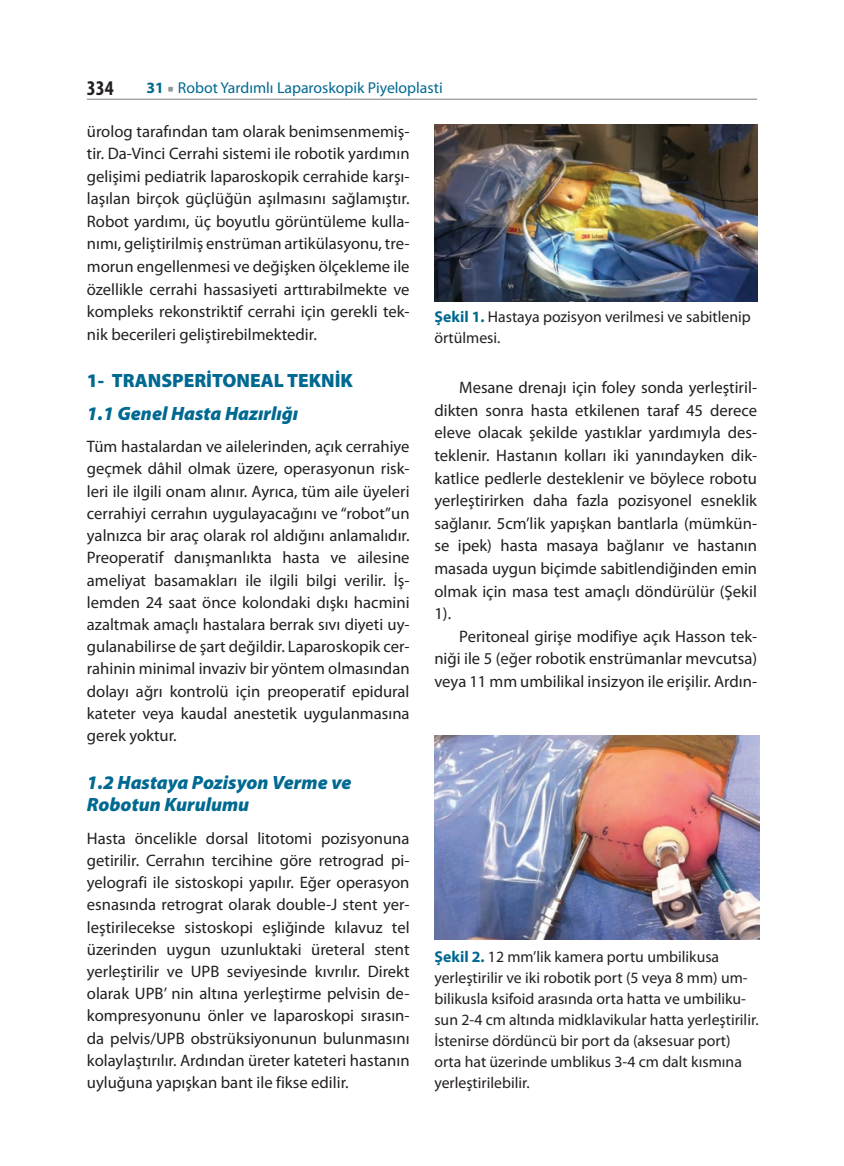
<style>
.page{position:relative;width:844px;height:1166px;background:#fff}
.page>*{position:absolute;margin:0;border:0;box-sizing:border-box;transform-origin:0 0}
.t1{font:700 condensed 21px "Myriad Pro";color:#231f20}
.t2{font:italic 900 19.25px/22.8px "Myriad Pro";color:#006991}
.t3{font:900 19.25px "Myriad Pro";color:#006991}
.t4{font:16.62px/22.2px "Myriad Pro";color:#231f20;text-align:justify}
.t5{font:15.75px/21px "Myriad Pro";color:#231f20}
.t6{font:15.75px "Myriad Pro";color:#006991}
.s1{font-weight:700}
.s2{color:#939598}
.s3{font-weight:700;color:#006991}
</style>
<div class="page">
<hr style="left:87px;top:99px;width:669px;height:1px;background:#939598">
<img style="left:434px;top:124px;width:322px;height:177px">
<img style="left:434px;top:735px;width:325px;height:204px">
<p class="t1" style="left:87px;top:75px;width:28px">334</p>
<p class="t6" style="left:146px;top:78px;width:298px"><span class="s1">31</span> <span class="s2">▪</span> Robot Yardımlı Laparoskopik Piyeloplasti</p>
<p class="t4" style="left:87px;top:119px;width:324px">ürolog tarafından tam olarak benimsenmemiş&shy;tir. Da-Vinci Cerrahi sistemi ile robotik yardımın gelişimi pediatrik laparoskopik cerrahide karşı&shy;laşılan birçok güçlüğün aşılmasını sağlamıştır.<br>Robot yardımı, üç boyutlu görüntüleme kulla&shy;nımı, geliştirilmiş enstrüman artikülasyonu, tre&shy;morun engellenmesi ve değişken ölçekleme ile özellikle cerrahi hassasiyeti arttırabilmekte ve kompleks rekonstriktif cerrahi için gerekli tek&shy;nik becerileri geliştirebilmektedir.</p>
<p class="t3" style="left:87px;top:370px;width:267px">1- TRANSPERİTONEAL TEKNİK</p>
<p class="t2" style="left:87px;top:402px;width:213px">1.1 Genel Hasta Hazırlığı</p>
<p class="t4" style="left:87px;top:435px;width:324px">Tüm hastalardan ve ailelerinden, açık cerrahiye geçmek dâhil olmak üzere, operasyonun risk&shy;leri ile ilgili onam alınır. Ayrıca, tüm aile üyeleri cerrahiyi cerrahın uygulayacağını ve “robot”un yalnızca bir araç olarak rol aldığını anlamalıdır.<br>Preoperatif danışmanlıkta hasta ve ailesine ameliyat basamakları ile ilgili bilgi verilir. İş&shy;lemden 24 saat önce kolondaki dışkı hacmini azaltmak amaçlı hastalara berrak sıvı diyeti uy&shy;gulanabilirse de şart değildir. Laparoskopik cer&shy;rahinin minimal invaziv bir yöntem olmasından dolayı ağrı kontrolü için preoperatif epidural kateter veya kaudal anestetik uygulanmasına gerek yoktur.</p>
<p class="t2" style="left:87px;top:771px;width:266px">1.2 Hastaya Pozisyon Verme ve<br>Robotun Kurulumu</p>
<p class="t4" style="left:87px;top:826px;width:324px">Hasta öncelikle dorsal litotomi pozisyonuna getirilir. Cerrahın tercihine göre retrograd pi&shy;yelografi ile sistoskopi yapılır. Eğer operasyon esnasında retrograt olarak double-J stent yer&shy;leştirilecekse sistoskopi eşliğinde kılavuz tel üzerinden uygun uzunluktaki üreteral stent yerleştirilir ve UPB seviyesinde kıvrılır. Direkt olarak UPB’ nin altına yerleştirme pelvisin de&shy;kompresyonunu önler ve laparoskopi sırasın&shy;da pelvis/UPB obstrüksiyonunun bulunmasını kolaylaştırılır. Ardından üreter kateteri hastanın uyluğuna yapışkan bant ile fikse edilir.</p>
<p class="t5" style="left:434px;top:306px;width:318px"><span class="s3">Şekil 1.</span> Hastaya pozisyon verilmesi ve sabitlenip örtülmesi.</p>
<p class="t4" style="left:434px;top:376px;width:324px;text-indent:25px">Mesane drenajı için foley sonda yerleştiril&shy;dikten sonra hasta etkilenen taraf 45 derece eleve olacak şekilde yastıklar yardımıyla des&shy;teklenir. Hastanın kolları iki yanındayken dik&shy;katlice pedlerle desteklenir ve böylece robotu yerleştirirken daha fazla pozisyonel esneklik sağlanır. 5cm’lik yapışkan bantlarla (mümkün&shy;se ipek) hasta masaya bağlanır ve hastanın masada uygun biçimde sabitlendiğinden emin olmak için masa test amaçlı döndürülür (Şekil 1).</p>
<p class="t4" style="left:434px;top:624px;width:324px;text-indent:25px">Peritoneal girişe modifiye açık Hasson tek&shy;niği ile 5 (eğer robotik enstrümanlar mevcutsa) veya 11 mm umbilikal insizyon ile erişilir. Ardın-</p>
<p class="t5" style="left:434px;top:946px;width:325px"><span class="s3">Şekil 2.</span> 12 mm’lik kamera portu umbilikusa yerleştirilir ve iki robotik port (5 veya 8 mm) um&shy;bilikusla ksifoid arasında orta hatta ve umbiliku&shy;sun 2-4 cm altında midklavikular hatta yerleştirilir.<br>İstenirse dördüncü bir port da (aksesuar port) orta hat üzerinde umblikus 3-4 cm dalt kısmına yerleştirilebilir.</p>
</div>
